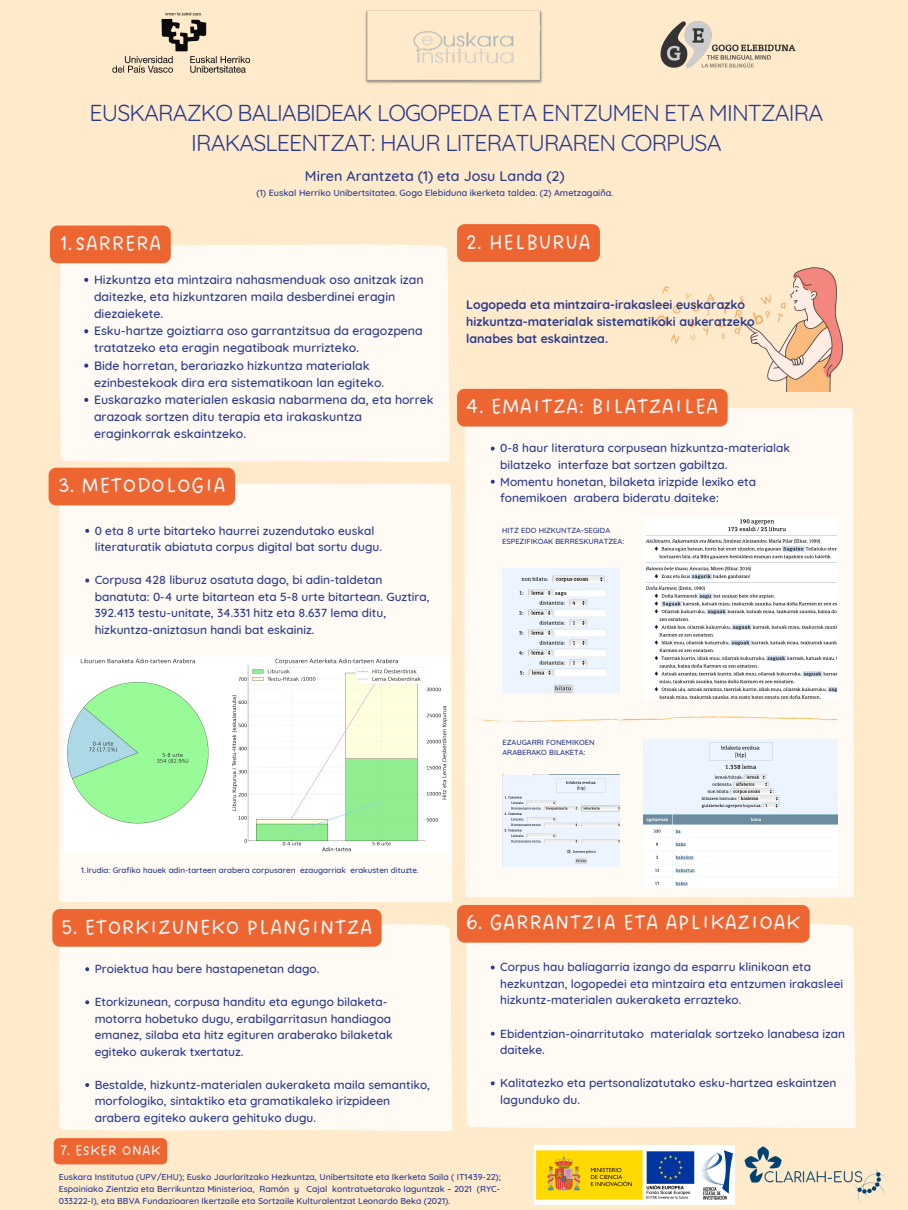
<style>
.page{position:relative;width:908px;height:1210px;background:#fff}
.page>*{position:absolute;margin:0;border:0;box-sizing:border-box;transform-origin:0 0}
.t1{font:23.1px/29.9px "Quicksand";letter-spacing:-.04em;color:#2b3b8f;text-align:center}
.t2{font:22.75px "DO Sans Regular";color:#f5f5f5}
.t3{font:15.75px "DO Sans Regular";color:#f5f5f5}
.t4{font:500 14.35px "Quicksand";color:#2b3b8f}
.t5{font:700 12.39px/17.3px "Quicksand";color:#2b3b8f}
.t6{font:500 12.32px/17.1px "Quicksand";color:#2b3b8f}
.t7{font:500 11.9px/16.5px "Quicksand";color:#2b3b8f}
.t8{font:500 9.1px "Quicksand";color:#2b3b8f}
.t9{font:500 8.75px/12.1px "Quicksand";color:#2b3b8f;text-align:justify}
.t10{font:500 8.05px "Quicksand";color:#2b3b8f}
.t11{font:500 7.52px/10.5px "Quicksand";color:#2b3b8f}
</style>
<div class="page">
<div style="left:0;top:0;width:907px;height:1210px;background:#ffeacb"></div>
<div style="left:60px;top:244px;width:386px;height:216px;background:#fffaf4"></div>
<div style="left:59px;top:484px;width:392px;height:417px;background:#fffaf4"></div>
<div style="left:464px;top:408px;width:388px;height:488px;background:#fffaf4"></div>
<div style="left:59px;top:924px;width:390px;height:205px;background:#fffaf4"></div>
<div style="left:466px;top:924px;width:386px;height:202px;background:#fffaf4"></div>
<img style="left:502px;top:568px;width:117px;height:125px">
<img style="left:643px;top:517px;width:193px;height:181px">
<img style="left:643px;top:740px;width:193px;height:147px">
<svg style="left:473px;top:716px;width:363px;height:6px;background:#fef1de"></svg>
<img style="left:744px;top:1146px;width:144px;height:57px">
<img style="left:660px;top:21px;width:136px;height:47px">
<img style="left:64px;top:657px;width:384px;height:196px">
<img style="left:534px;top:1146px;width:200px;height:58px">
<img style="left:628px;top:267px;width:215px;height:124px">
<img style="left:112px;top:12px;width:139px;height:61px">
<img style="left:365px;top:10px;width:178px;height:74px">
<img style="left:502px;top:775px;width:117px;height:92px">
<div style="left:49px;top:468px;width:186px;height:37px;background:#ed6631"></div>
<div style="left:52px;top:909px;width:329px;height:37px;background:#ed6631"></div>
<div style="left:457px;top:905px;width:352px;height:37px;background:#ed6631"></div>
<svg style="left:84px;top:278px;width:4px;height:4px"></svg>
<svg style="left:84px;top:329px;width:4px;height:4px"></svg>
<svg style="left:84px;top:363px;width:4px;height:5px"></svg>
<svg style="left:84px;top:398px;width:4px;height:4px"></svg>
<svg style="left:85px;top:529px;width:4px;height:4px"></svg>
<svg style="left:85px;top:578px;width:4px;height:4px"></svg>
<svg style="left:85px;top:967px;width:4px;height:4px"></svg>
<svg style="left:85px;top:1000px;width:4px;height:4px"></svg>
<svg style="left:85px;top:1083px;width:4px;height:4px"></svg>
<svg style="left:490px;top:965px;width:4px;height:4px"></svg>
<svg style="left:490px;top:1031px;width:4px;height:4px"></svg>
<svg style="left:490px;top:1081px;width:4px;height:4px"></svg>
<svg style="left:490px;top:447px;width:4px;height:3px"></svg>
<svg style="left:490px;top:480px;width:4px;height:4px"></svg>
<div style="left:457px;top:224px;width:142px;height:38px;background:#ed6631;border-radius:8px"></div>
<div style="left:457px;top:389px;width:270px;height:37px;background:#ed6631"></div>
<div style="left:54px;top:1138px;width:113px;height:26px;background:#ed6631"></div>
<div style="left:50px;top:225px;width:121px;height:38px;background:#ed6631;border-radius:8px"></div>
<p class="t1" style="left:90px;top:97px;width:735px">EUSKARAZKO BALIABIDEAK LOGOPEDA ETA ENTZUMEN ETA MINTZAIRA<br>IRAKASLEENTZAT: HAUR LITERATURAREN CORPUSA</p>
<p class="t4" style="left:305px;top:167px;width:261px">Miren Arantzeta (1) eta Josu Landa (2)</p>
<p class="t8" style="left:256px;top:187px;width:358px">(1) Euskal Herriko Unibertsitatea. Gogo Elebiduna ikerketa taldea. (2) Ametzagaiña.</p>
<p class="t2" style="left:60px;top:230px;width:103px">1.SARRERA</p>
<p class="t6" style="left:94px;top:271px;width:331px">Hizkuntza eta mintzaira nahasmenduak oso anitzak izan daitezke, eta hizkuntzaren maila desberdinei eragin diezaiekete.</p>
<p class="t6" style="left:94px;top:322px;width:330px">Esku-hartze goiztiarra oso garrantzitsua da eragozpena tratatzeko eta eragin negatiboak murrizteko.</p>
<p class="t6" style="left:94px;top:356px;width:291px">Bide horretan, berariazko hizkuntza materialak ezinbestekoak dira era sistematikoan lan egiteko.</p>
<p class="t6" style="left:94px;top:391px;width:341px">Euskarazko materialen eskasia nabarmena da, eta horrek arazoak sortzen ditu terapia eta irakaskuntza eraginkorrak eskaintzeko.</p>
<p class="t2" style="left:58px;top:472px;width:170px">3. METODOLOGIA</p>
<p class="t7" style="left:95px;top:522px;width:289px">0 eta 8 urte bitarteko haurrei zuzendutako euskal literaturatik abiatuta corpus digital bat sortu dugu.</p>
<p class="t7" style="left:95px;top:571px;width:336px">Corpusa 428 liburuz osatuta dago, bi adin-taldetan banatuta: 0-4 urte bitartean eta 5-8 urte bitartean. Guztira, 392.413 testu-unitate, 34.331 hitz eta 8.637 lema ditu, hizkuntza-aniztasun handi bat eskainiz.</p>
<p class="t2" style="left:466px;top:229px;width:126px">2. HELBURUA</p>
<p class="t5" style="left:466px;top:295px;width:290px">Logopeda eta mintzaira-irakasleei euskarazko hizkuntza-materialak sistematikoki aukeratzeko lanabes bat eskaintzea.</p>
<p class="t2" style="left:466px;top:393px;width:254px">4. EMAITZA: BILATZAILEA</p>
<p class="t7" style="left:500px;top:440px;width:291px">0-8 haur literatura corpusean hizkuntza-materialak bilatzeko interfaze bat sortzen gabiltza.</p>
<p class="t7" style="left:500px;top:473px;width:257px">Momentu honetan, bilaketa irizpide lexiko eta fonemikoen arabera bideratu daiteke:</p>
<p class="t11" style="left:502px;top:525px;width:123px">HITZ EDO HIZKUNTZA-SEGIDA<br>ESPEZIFIKOAK BERRESKURATZEA:</p>
<p class="t11" style="left:502px;top:736px;width:94px">EZAUGARRI FONEMIKOEN<br>ARABERAKO BILAKETA:</p>
<p class="t10" style="left:81px;top:865px;width:339px">1.Irudia: Grafiko hauek adin-tarteen arabera corpusaren ezaugarriak erakusten dituzte.</p>
<p class="t2" style="left:61px;top:913px;width:312px">5. ETORKIZUNEKO PLANGINTZA</p>
<p class="t2" style="left:466px;top:909px;width:336px">6. GARRANTZIA ETA APLIKAZIOAK</p>
<p class="t7" style="left:95px;top:960px;width:226px">Proiektua hau bere hastapenetan dago.</p>
<p class="t7" style="left:95px;top:993px;width:299px">Etorkizunean, corpusa handitu eta egungo bilaketa&shy;motorra hobetuko dugu, erabilgarritasun handiagoa emanez, silaba eta hitz egituren araberako bilaketak egiteko aukerak txertatuz.</p>
<p class="t7" style="left:95px;top:1076px;width:337px">Bestalde, hizkuntz-materialen aukeraketa maila semantiko, morfologiko, sintaktiko eta gramatikaleko irizpideen arabera egiteko aukera gehituko dugu.</p>
<p class="t7" style="left:500px;top:958px;width:344px">Corpus hau baliagarria izango da esparru klinikoan eta hezkuntzan, logopedei eta mintzaira eta entzumen irakasleei hizkuntz-materialen aukeraketa errazteko.</p>
<p class="t7" style="left:500px;top:1024px;width:346px">Ebidentzian-oinarritutako materialak sortzeko lanabesa izan daiteke.</p>
<p class="t7" style="left:500px;top:1074px;width:338px">Kalitatezko eta pertsonalizatutako esku-hartzea eskaintzen lagunduko du.</p>
<p class="t3" style="left:60px;top:1141px;width:102px">7. ESKER ONAK</p>
<p class="t9" style="left:59px;top:1170px;width:443px">Euskara Institutua (UPV/EHU); Eusko Jaurlaritzako Hezkuntza, Unibertsitate eta Ikerketa Saila ( IT1439-22); Espainiako Zientzia eta Berrikuntza Ministerioa, Ramón y Cajal kontratuetarako laguntzak – 2021 (RYC-033222-I), eta BBVA Fundazioaren Ikertzaile eta Sortzaile Kulturalentzat Leonardo Beka (2021).</p>
</div>
